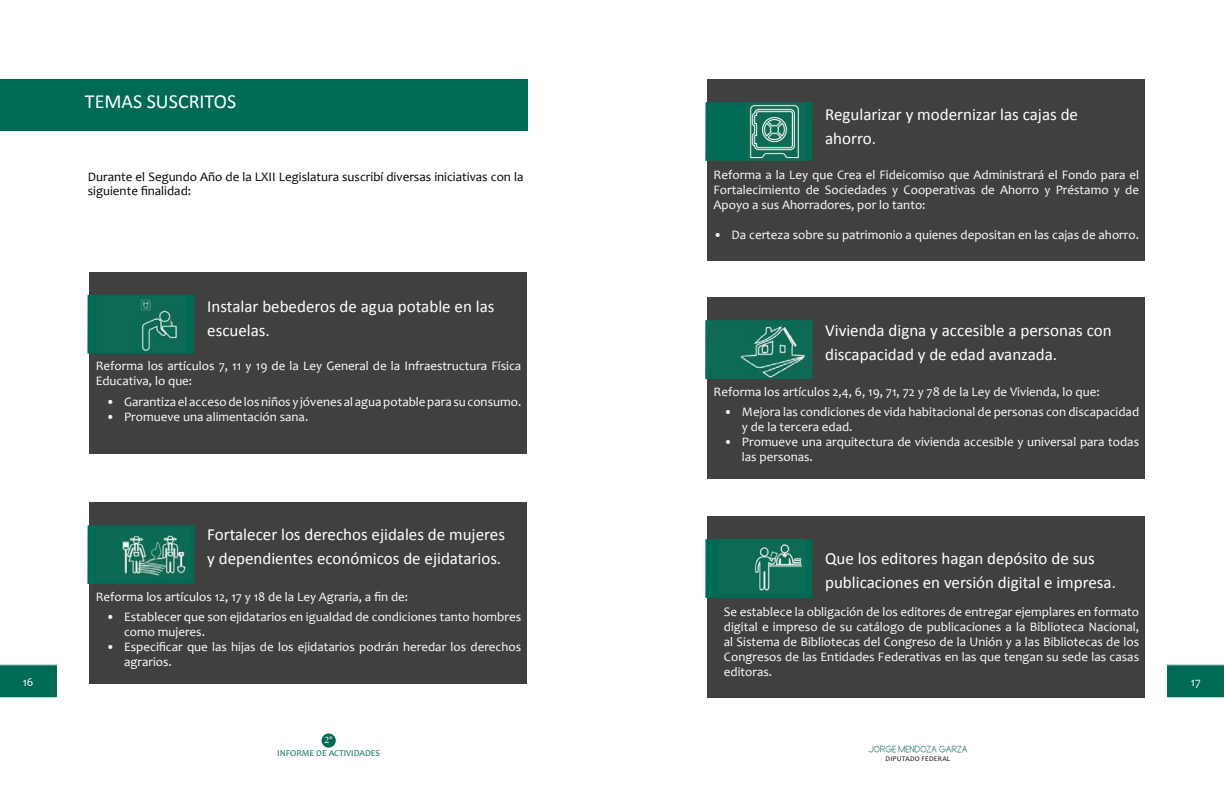
<style>
.page{position:relative;width:1224px;height:792px;background:#fff}
.page>*{position:absolute;margin:0;border:0;box-sizing:border-box;transform-origin:0 0}
.t1{font:20px "Calibri";color:#fff}
.t2{font:17px/24px "Calibri";color:#fff}
.t3{font:13px/15px "Candara";color:#fff}
.t4{font:13px/14px "Candara";color:#000}
.t5{font:12px "Primer Print";color:#006b54}
.t6{font:12px "Candara";color:#fff}
.t7{font:10px "Minion Pro";color:#fff}
.t8{font:9px "Candara";color:#006b54}
.t9{font:7px "Candara";letter-spacing:.04em;color:#000}
</style>
<div class="page">
<div style="left:707px;top:79px;width:438px;height:182px;background:#404040"></div>
<div style="left:705px;top:102px;width:107px;height:59px;background:#006b54"></div>
<img style="left:746px;top:102px;width:60px;height:58px">
<div style="left:707px;top:298px;width:438px;height:181px;background:#404040"></div>
<img style="left:705px;top:320px;width:107px;height:59px">
<div style="left:0;top:79px;width:527px;height:52px;background:#006b54"></div>
<div style="left:89px;top:503px;width:438px;height:181px;background:#404040"></div>
<div style="left:87px;top:525px;width:107px;height:59px;background:#006b54"></div>
<img style="left:95px;top:529px;width:94px;height:52px">
<div style="left:89px;top:272px;width:438px;height:182px;background:#404040"></div>
<div style="left:87px;top:295px;width:107px;height:59px;background:#006b54"></div>
<img style="left:97px;top:297px;width:89px;height:55px">
<div style="left:707px;top:516px;width:438px;height:181px;background:#404040"></div>
<div style="left:705px;top:539px;width:107px;height:59px;background:#006b54"></div>
<img style="left:718px;top:539px;width:87px;height:54px">
<div style="left:322px;top:733px;width:14px;height:15px;background:#006b54;border-radius:50%"></div>
<svg style="left:0;top:664px;width:58px;height:34px;background:#11745f"></svg>
<svg style="left:1166px;top:664px;width:58px;height:34px;background:#11745f"></svg>
<h1 class="t1" style="left:85px;top:87px;width:153px">TEMAS SUSCRITOS</h1>
<p class="t4" style="left:88px;top:170px;width:437px">Durante el Segundo Año de la LXII Legislatura suscribí diversas iniciativas con la siguiente finalidad:</p>
<h2 class="t2" style="left:207px;top:294px;width:289px">Instalar bebederos de agua potable en las escuelas.</h2>
<p class="t3" style="left:96px;top:358px;width:427px">Reforma los artículos 7, 11 y 19 de la Ley General de la Infraestructura Física<br>Educativa, lo que:</p>
<p class="t3" style="left:106px;top:394px;width:417px">• Garantiza el acceso de los niños y jóvenes al agua potable para su consumo.</p>
<p class="t3" style="left:106px;top:409px;width:204px">• Promueve una alimentación sana.</p>
<h2 class="t2" style="left:825px;top:102px;width:254px">Regularizar y modernizar las cajas de ahorro.</h2>
<p class="t3" style="left:714px;top:167px;width:427px;text-align:justify">Reforma a la Ley que Crea el Fideicomiso que Administrará el Fondo para el Fortalecimiento de Sociedades y Cooperativas de Ahorro y Préstamo y de Apoyo a sus Ahorradores, por lo tanto:</p>
<p class="t3" style="left:714px;top:227px;width:427px">• Da certeza sobre su patrimonio a quienes depositan en las cajas de ahorro.</p>
<h2 class="t2" style="left:825px;top:318px;width:288px">Vivienda digna y accesible a personas con discapacidad y de edad avanzada.</h2>
<p class="t3" style="left:714px;top:384px;width:388px">Reforma los artículos 2,4, 6, 19, 71, 72 y 78 de la Ley de Vivienda, lo que:</p>
<p class="t3" style="left:742px;top:404px;width:399px;text-indent:-18px">• Mejora las condiciones de vida habitacional de personas con discapacidad y de la tercera edad.</p>
<p class="t3" style="left:742px;top:434px;width:399px;text-indent:-18px">• Promueve una arquitectura de vivienda accesible y universal para todas las personas.</p>
<h2 class="t2" style="left:207px;top:522px;width:299px">Fortalecer los derechos ejidales de mujeres y dependientes económicos de ejidatarios.</h2>
<p class="t3" style="left:96px;top:589px;width:314px">Reforma los artículos 12, 17 y 18 de la Ley Agraria, a fin de:</p>
<p class="t3" style="left:124px;top:609px;width:399px;text-indent:-18px">• Establecer que son ejidatarios en igualdad de condiciones tanto hombres como mujeres.</p>
<p class="t3" style="left:124px;top:639px;width:399px;text-indent:-18px">• Especificar que las hijas de los ejidatarios podrán heredar los derechos agrarios.</p>
<h2 class="t2" style="left:825px;top:546px;width:292px">Que los editores hagan depósito de sus publicaciones en versión digital e impresa.</h2>
<p class="t3" style="left:724px;top:604px;width:417px;text-align:justify">Se establece la obligación de los editores de entregar ejemplares en formato digital e impreso de su catálogo de publicaciones a la Biblioteca Nacional, al Sistema de Bibliotecas del Congreso de la Unión y a las Bibliotecas de los Congresos de las Entidades Federativas en las que tengan su sede las casas editoras.</p>
<p class="t6" style="left:23px;top:674px;width:12px">16</p>
<p class="t6" style="left:1191px;top:674px;width:11px">17</p>
<p class="t7" style="left:324px;top:733px;width:10px">2°</p>
<p class="t8" style="left:277px;top:748px;width:104px">INFORME DE ACTIVIDADES</p>
<p class="t5" style="left:868px;top:744px;width:101px">JORGE MENDOZA GARZA</p>
<p class="t9" style="left:886px;top:754px;width:66px">DIPUTADO FEDERAL</p>
</div>
